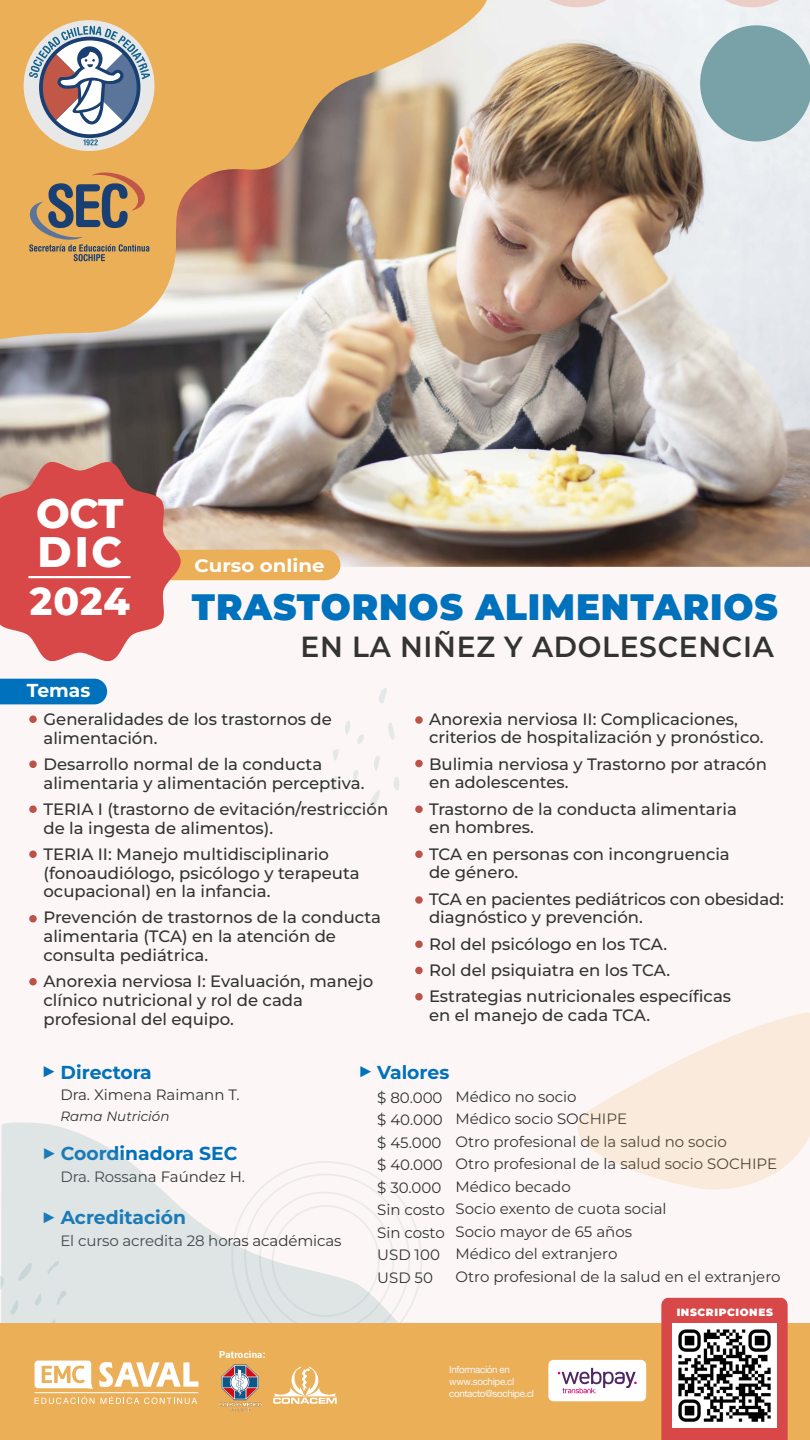
<style>
.page{position:relative;width:810px;height:1440px;background:#fff}
.page>*{position:absolute;margin:0;border:0;box-sizing:border-box;transform-origin:0 0}
.t1{font:800 42.75px "Montserrat";color:#fff}
.t2{font:800 41.25px "Montserrat";color:#fff}
.t3{font:800 38.92px "Montserrat";color:#fff}
.t4{font:900 36.75px "Montserrat";letter-spacing:.025em;color:#0071bc}
.t5{font:600 29.1px "Montserrat";letter-spacing:.025em;color:#333}
.t6{font:700 18.75px "Montserrat";color:#0071bc}
.t7{font:700 18.75px "Montserrat";color:#fff}
.t8{font:700 18.08px "Montserrat";color:#fff;scale:1.1 1}
.t9{font:500 16.5px/18.8px "Montserrat";color:#333}
.t10{font:15px/22.5px "Montserrat";color:#333}
.t11{font:italic 13.5px "Montserrat";color:#333}
.t12{font:900 10.5px "Montserrat";letter-spacing:.06em;color:#fff}
.t13{font:9.82px/11.7px "Helvetica Neue";letter-spacing:-.04em;color:#f3f8f9}
.t14{font:700 9.75px "Roboto";letter-spacing:.02em;color:#fff}
.s1{font-family:"Bai Jamjuree"}
</style>
<div class="page">
<div style="left:0;top:0;width:810px;height:1394px;background:#fcf7f6"></div>
<img style="left:0;top:0;width:810px;height:567px">
<img style="left:0;top:0;width:501px;height:344px">
<svg style="left:700px;top:25px;width:110px;height:117px;background:#90b2b6"></svg>
<svg style="left:1px;top:1122px;width:230px;height:202px;fill:#dfe4e4"></svg>
<svg style="left:577px;top:1013px;width:233px;height:177px"></svg>
<svg style="left:388px;top:722px;width:7px;height:18px"></svg>
<svg style="left:393px;top:777px;width:6px;height:14px"></svg>
<svg style="left:374px;top:756px;width:6px;height:15px"></svg>
<svg style="left:370px;top:790px;width:10px;height:20px"></svg>
<svg style="left:379px;top:688px;width:8px;height:15px"></svg>
<svg style="left:353px;top:770px;width:6px;height:12px"></svg>
<svg style="left:330px;top:776px;width:7px;height:15px"></svg>
<svg style="left:344px;top:803px;width:9px;height:15px"></svg>
<svg style="left:333px;top:721px;width:31px;height:39px"></svg>
<svg style="left:0;top:1276px;width:4px;height:14px"></svg>
<div style="left:24px;top:20px;width:130px;height:131px;background:#e8e8e8;border-radius:50%"></div>
<svg style="left:29px;top:26px;width:121px;height:119px"></svg>
<svg style="left:29px;top:172px;width:120px;height:89px;background:#b5905f"></svg>
<div style="left:415px;top:716px;width:8px;height:8px;background:#bd5248;border-radius:50%"></div>
<div style="left:415px;top:760px;width:8px;height:7px;background:#bd5248;border-radius:50%"></div>
<div style="left:415px;top:806px;width:8px;height:7px;background:#bd5248;border-radius:50%"></div>
<div style="left:415px;top:850px;width:8px;height:8px;background:#bd5248;border-radius:50%"></div>
<div style="left:415px;top:896px;width:8px;height:8px;background:#bd5248;border-radius:50%"></div>
<div style="left:415px;top:940px;width:8px;height:8px;background:#bd5248;border-radius:50%"></div>
<div style="left:415px;top:967px;width:8px;height:7px;background:#bd5248;border-radius:50%"></div>
<div style="left:415px;top:993px;width:8px;height:7px;background:#bd5248;border-radius:50%"></div>
<div style="left:29px;top:716px;width:8px;height:7px;background:#bd5248;border-radius:50%"></div>
<div style="left:29px;top:760px;width:8px;height:8px;background:#bd5248;border-radius:50%"></div>
<div style="left:29px;top:806px;width:8px;height:7px;background:#bd5248;border-radius:50%"></div>
<div style="left:29px;top:850px;width:8px;height:8px;background:#bd5248;border-radius:50%"></div>
<div style="left:29px;top:915px;width:8px;height:7px;background:#bd5248;border-radius:50%"></div>
<div style="left:29px;top:978px;width:8px;height:8px;background:#bd5248;border-radius:50%"></div>
<div style="left:0;top:1324px;width:810px;height:116px;background:#ebaf58"></div>
<div style="left:548px;top:1360px;width:98px;height:41px;background:#fff;border-radius:5px"></div>
<svg style="left:558px;top:1368px;width:79px;height:25px"></svg>
<img style="left:219px;top:1367px;width:42px;height:45px">
<svg style="left:231px;top:1161px;width:191px;height:243px"></svg>
<svg style="left:661px;top:1298px;width:127px;height:142px;background:#d94f4e"></svg>
<img style="left:673px;top:1323px;width:104px;height:104px">
<svg style="left:10px;top:1261px;width:83px;height:128px"></svg>
<svg style="left:99px;top:1362px;width:99px;height:25px"></svg>
<svg style="left:35px;top:1396px;width:59px;height:8px"></svg>
<svg style="left:101px;top:1396px;width:96px;height:8px"></svg>
<hr style="left:34px;top:1393px;width:164px;height:1px;background:#fff">
<div style="left:0;top:679px;width:107px;height:25px;background:#0071bc"></div>
<svg style="left:0;top:459px;width:341px;height:203px"></svg>
<hr style="left:29px;top:576px;width:101px;height:2px;background:#fff">
<h2 class="t2" style="left:36px;top:483px;width:89px">OCT</h2>
<h1 class="t1" style="left:38px;top:521px;width:86px">DIC</h1>
<h3 class="t3" style="left:30px;top:572px;width:102px">2024</h3>
<p class="t7" style="left:27px;top:677px;width:65px">Temas</p>
<p class="t8" style="left:195px;top:552px;width:120px">Curso online</p>
<h3 class="t4" style="left:192px;top:579px;width:587px">TRASTORNOS ALIMENTARIOS</h3>
<h3 class="t5" style="left:301px;top:626px;width:475px">EN LA NIÑEZ Y ADOLESCENCIA</h3>
<p class="t9" style="left:44px;top:709px;width:290px">Generalidades de los trastornos de alimentación.</p>
<p class="t9" style="left:44px;top:754px;width:322px">Desarrollo normal de la conducta alimentaria y alimentación perceptiva.</p>
<p class="t9" style="left:44px;top:799px;width:346px">TERIA I (trastorno de evitación/restricción de la ingesta de alimentos).</p>
<p class="t9" style="left:44px;top:844px;width:318px">TERIA II: Manejo multidisciplinario (fonoaudiólogo, psicólogo y terapeuta ocupacional) en la infancia.</p>
<p class="t9" style="left:44px;top:908px;width:339px">Prevención de trastornos de la conducta alimentaria (TCA) en la atención de consulta pediátrica.</p>
<p class="t9" style="left:44px;top:971px;width:331px">Anorexia nerviosa I: Evaluación, manejo clínico nutricional y rol de cada profesional del equipo.</p>
<p class="t9" style="left:429px;top:709px;width:336px">Anorexia nerviosa II: Complicaciones, criterios de hospitalización y pronóstico.</p>
<p class="t9" style="left:429px;top:754px;width:340px">Bulimia nerviosa y Trastorno por atracón en adolescentes.</p>
<p class="t9" style="left:429px;top:799px;width:309px">Trastorno de la conducta alimentaria en hombres.</p>
<p class="t9" style="left:429px;top:844px;width:302px">TCA en personas con incongruencia de género.</p>
<p class="t9" style="left:429px;top:889px;width:356px">TCA en pacientes pediátricos con obesidad: diagnóstico y prevención.</p>
<p class="t9" style="left:429px;top:930px;width:304px;line-height:26.2px">Rol del psicólogo en los TCA.<br>Rol del psiquiatra en los TCA.<br>Estrategias nutricionales específicas</p>
<p class="t9" style="left:429px;top:1005px;width:223px">en el manejo de cada TCA.</p>
<p class="t6" style="left:43px;top:1058px;width:110px"><span class="s1">▶</span> Directora</p>
<p class="t10" style="left:60px;top:1083px;width:181px">Dra. Ximena Raimann T.</p>
<p class="t11" style="left:60px;top:1107px;width:111px">Rama Nutrición</p>
<p class="t6" style="left:43px;top:1140px;width:196px"><span class="s1">▶</span> Coordinadora SEC</p>
<p class="t10" style="left:60px;top:1165px;width:186px">Dra. Rossana Faúndez H.</p>
<p class="t6" style="left:43px;top:1204px;width:144px"><span class="s1">▶</span> Acreditación</p>
<p class="t10" style="left:60px;top:1229px;width:283px">El curso acredita 28 horas académicas</p>
<p class="t14" style="left:219px;top:1348px;width:48px">Patrocina:</p>
<p class="t6" style="left:360px;top:1058px;width:91px"><span class="s1">▶</span> Valores</p>
<p class="t10" style="left:377px;top:1086px;width:69px">$ 80.000 $ 40.000 $ 45.000 $ 40.000 $ 30.000<br>Sin costo<br>Sin costo<br>USD 100<br>USD 50</p>
<p class="t10" style="left:455px;top:1085px;width:327px">Médico no socio<br>Médico socio SOCHIPE<br>Otro profesional de la salud no socio<br>Otro profesional de la salud socio SOCHIPE<br>Médico becado<br>Socio exento de cuota social<br>Socio mayor de 65 años<br>Médico del extranjero<br>Otro profesional de la salud en el extranjero</p>
<p class="t13" style="left:449px;top:1364px;width:86px">Información en www.sochipe.cl contacto@sochipe.cl</p>
<p class="t12" style="left:677px;top:1305px;width:98px">INSCRIPCIONES</p>
</div>
